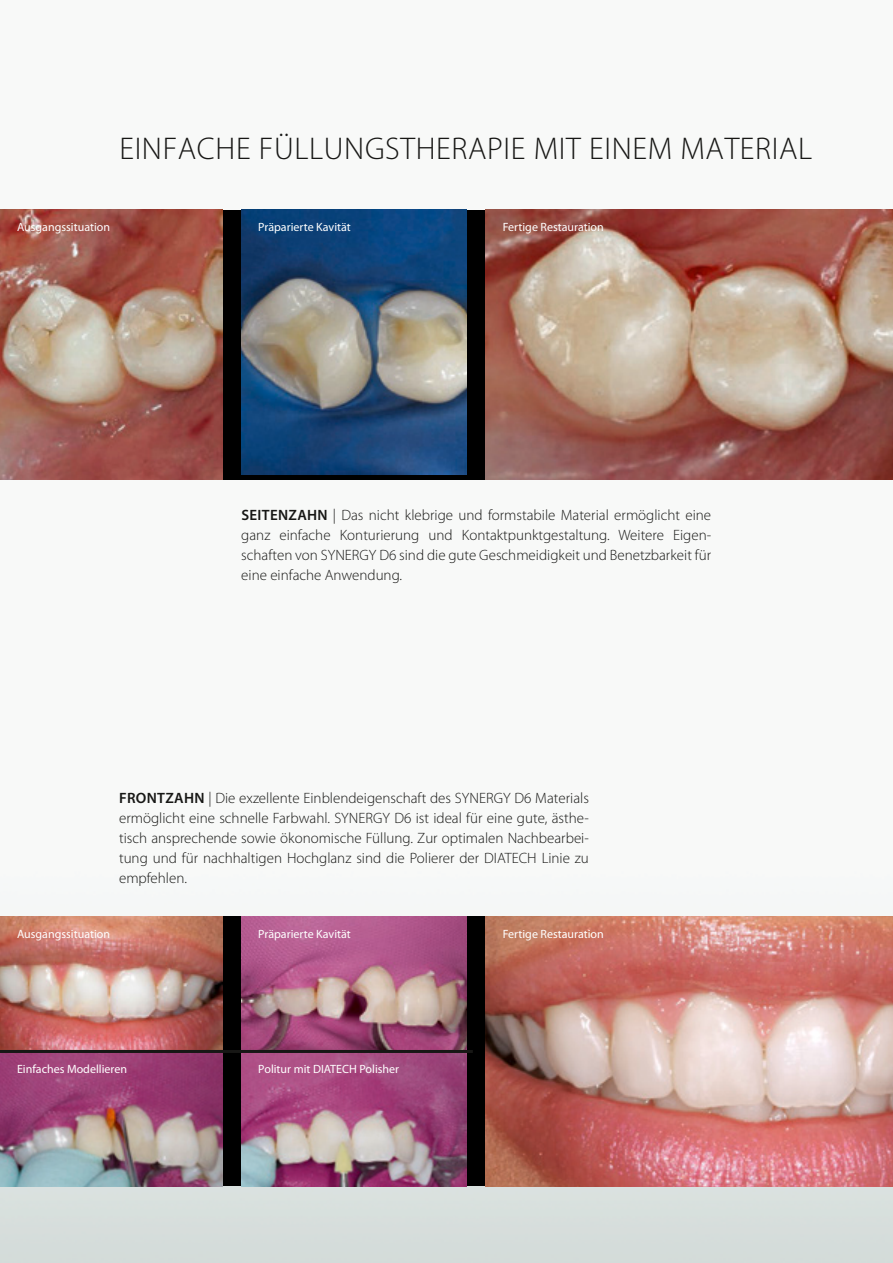
<style>
.page{position:relative;width:893px;height:1263px;background:#fff}
.page>*{position:absolute;margin:0;border:0;box-sizing:border-box;transform-origin:0 0}
.t1{font:300 31.5px "Myriad Pro";letter-spacing:.02em;color:#171715}
.t2{font:300 15px/20.2px "Myriad Pro";color:#171715;text-align:justify}
.t3{font:12px "Myriad Pro";color:#fff}
.s1{font-weight:600}
</style>
<div class="page">
<img style="left:0;top:479px;width:893px;height:784px">
<div style="left:0;top:209px;width:893px;height:270px;background:#000"></div>
<div style="left:0;top:916px;width:893px;height:270px;background:#000"></div>
<img style="left:486px;top:210px;width:407px;height:269px">
<img style="left:0;top:210px;width:222px;height:269px">
<img style="left:0;top:916px;width:222px;height:270px">
<img style="left:241px;top:210px;width:226px;height:265px">
<img style="left:486px;top:916px;width:407px;height:270px">
<img style="left:241px;top:916px;width:226px;height:270px">
<hr style="left:0;top:1050px;width:473px;height:3px;background:#171715">
<h1 class="t1" style="left:119px;top:132px;width:694px">EINFACHE FÜLLUNGSTHERAPIE MIT EINEM MATERIAL</h1>
<p class="t3" style="left:17px;top:221px;width:95px">Ausgangssituation</p>
<p class="t3" style="left:258px;top:221px;width:94px">Präparierte Kavität</p>
<p class="t3" style="left:503px;top:221px;width:103px">Fertige Restauration</p>
<p class="t2" style="left:241px;top:505px;width:471px"><span class="s1">SEITENZAHN</span> | Das nicht klebrige und formstabile Material ermöglicht eine ganz einfache Konturierung und Kontaktpunktgestaltung. Weitere Eigen&shy;schaften von SYNERGY D6 sind die gute Geschmeidigkeit und Benetzbarkeit für eine einfache Anwendung.</p>
<p class="t2" style="left:119px;top:788px;width:471px"><span class="s1">FRONTZAHN</span> | Die exzellente Einblendeigenschaft des SYNERGY D6 Materials ermöglicht eine schnelle Farbwahl. SYNERGY D6 ist ideal für eine gute, ästhe&shy;tisch ansprechende sowie ökonomische Füllung. Zur optimalen Nachbearbei&shy;tung und für nachhaltigen Hochglanz sind die Polierer der DIATECH Linie zu empfehlen.</p>
<p class="t3" style="left:17px;top:928px;width:95px">Ausgangssituation</p>
<p class="t3" style="left:258px;top:928px;width:94px">Präparierte Kavität</p>
<p class="t3" style="left:503px;top:928px;width:103px">Fertige Restauration</p>
<p class="t3" style="left:17px;top:1063px;width:112px">Einfaches Modellieren</p>
<p class="t3" style="left:258px;top:1063px;width:142px">Politur mit DIATECH Polisher</p>
</div>
